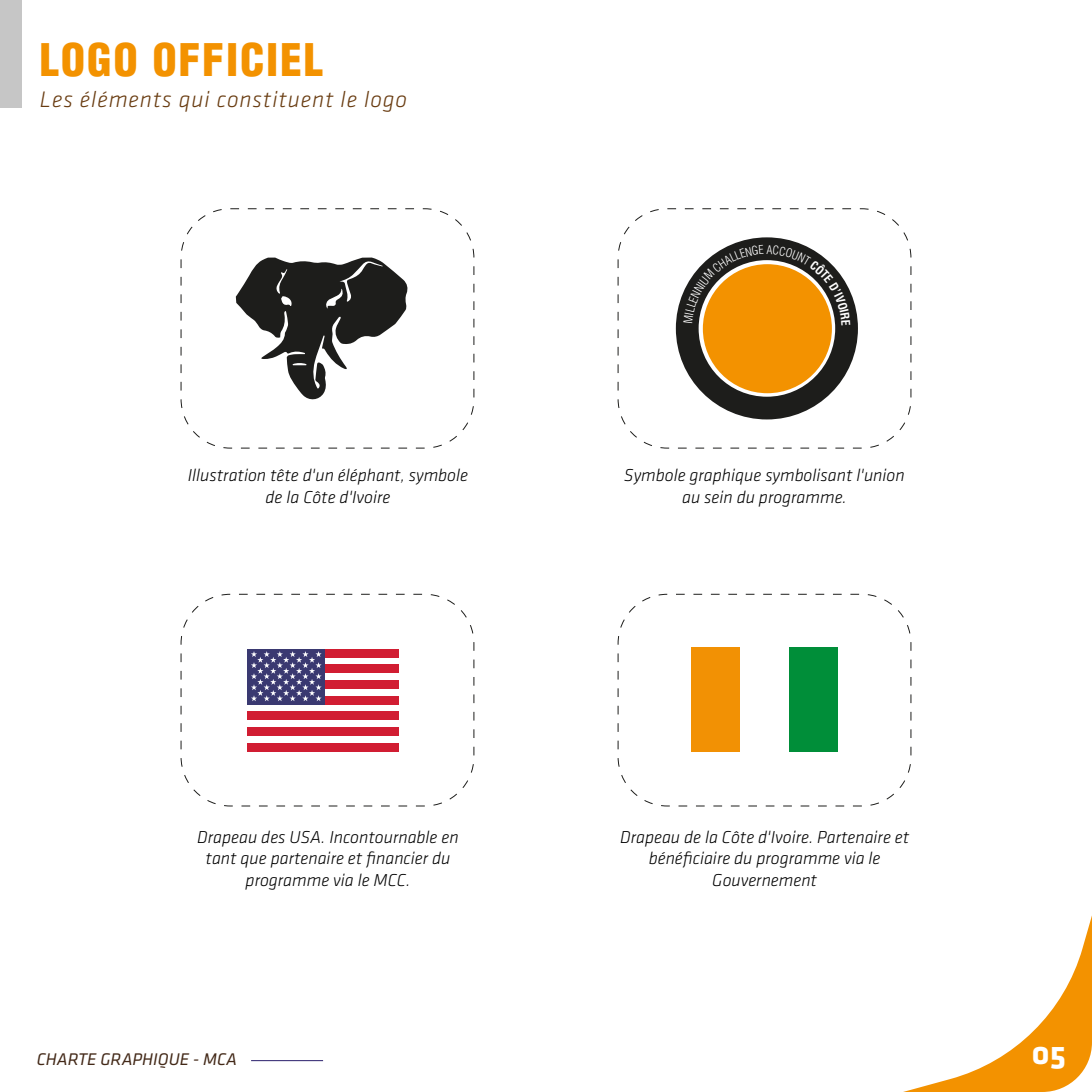
<style>
.page{position:relative;width:1092px;height:1092px;background:#fff}
.page>*{position:absolute;margin:0;border:0;box-sizing:border-box;transform-origin:0 0}
.t1{font:900 condensed 43.93px "Helvetica LT Std";letter-spacing:.04em;color:#f39200}
.t2{font:33.25px "Klavika Bold Bold OSF";color:#fff}
.t3{font:23.28px "Klavika Light Italic OSTF";letter-spacing:.04em;color:#693c11}
.t4{font:17.85px/21.5px "Klavika Light Italic OSTF";color:#010101;text-align:center}
.t5{font:italic 17.5px "Klavika";color:#432918}
</style>
<div class="page">
<div style="left:0;top:0;width:22px;height:107px;background:#c6c6c6"></div>
<svg style="left:907px;top:919px;width:184px;height:172px"></svg>
<div style="left:181px;top:208px;width:293px;height:240px;border:1px dashed #1e1e1c;border-radius:49px"></div>
<div style="left:181px;top:593px;width:293px;height:213px;border:1px dashed #1e1e1c;border-radius:49px"></div>
<div style="left:617px;top:208px;width:294px;height:240px;border:1px dashed #1e1e1c;border-radius:49px"></div>
<div style="left:617px;top:593px;width:294px;height:213px;border:1px dashed #1e1e1c;border-radius:49px"></div>
<div style="left:691px;top:647px;width:48px;height:105px;background:#f29104"></div>
<div style="left:788px;top:647px;width:49px;height:105px;background:#008e39"></div>
<div style="left:247px;top:649px;width:152px;height:8px;background:#d11d32"></div>
<div style="left:247px;top:664px;width:152px;height:8px;background:#d11d32"></div>
<div style="left:247px;top:680px;width:152px;height:8px;background:#d11d32"></div>
<div style="left:247px;top:696px;width:152px;height:8px;background:#d11d32"></div>
<div style="left:247px;top:711px;width:152px;height:8px;background:#d11d32"></div>
<div style="left:247px;top:727px;width:152px;height:8px;background:#d11d32"></div>
<div style="left:247px;top:743px;width:152px;height:8px;background:#d11d32"></div>
<div style="left:247px;top:649px;width:78px;height:55px;background:#3a3971"></div>
<svg style="left:251px;top:651px;width:70px;height:50px"></svg>
<svg style="left:236px;top:257px;width:172px;height:143px"></svg>
<hr style="left:251px;top:1060px;width:72px;height:1px;background:#291f6c">
<svg style="left:675px;top:237px;width:182px;height:182px"></svg>
<h1 class="t1" style="left:40px;top:32px;width:285px">LOGO OFFICIEL</h1>
<h3 class="t3" style="left:40px;top:87px;width:369px">Les éléments qui constituent le logo</h3>
<p class="t4" style="left:188px;top:464px;width:282px">Illustration tête d'un éléphant, symbole de la Côte d'Ivoire</p>
<p class="t4" style="left:624px;top:464px;width:282px">Symbole graphique symbolisant l'union au sein du programme.</p>
<p class="t4" style="left:197px;top:826px;width:263px">Drapeau des USA. Incontournable en tant que partenaire et financier du programme via le MCC.</p>
<p class="t4" style="left:620px;top:826px;width:290px">Drapeau de la Côte d'Ivoire. Partenaire et bénéficiaire du programme via le<br>Gouvernement</p>
<p class="t5" style="left:37px;top:1049px;width:202px">CHARTE GRAPHIQUE - MCA</p>
<h2 class="t2" style="left:1031px;top:1034px;width:36px">05</h2>
</div>
